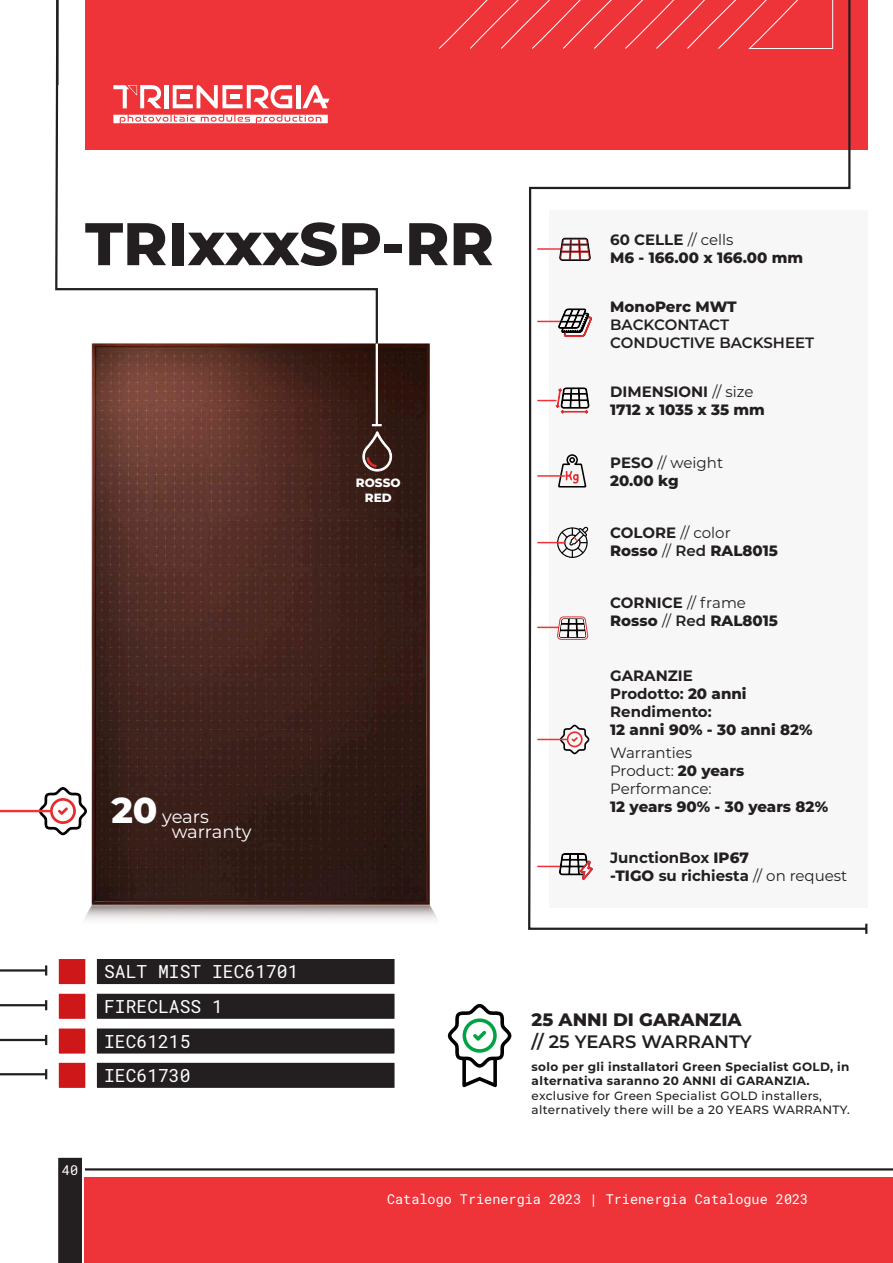
<style>
.page{position:relative;width:893px;height:1263px;background:#fff}
.page>*{position:absolute;margin:0;border:0;box-sizing:border-box;transform-origin:0 0}
.t1{font:800 60px "Montserrat";color:#231f20}
.IT_titolo_36_nero{font:800 36px "Montserrat";color:#fff}
.t2{font:18px "Roboto Mono";color:#fff}
.t3{font:600 18px/21.6px "Montserrat";color:#231f20}
.IT_titolo_36_nero-2{font:18px "Montserrat";letter-spacing:-.01em;color:#fff}
.IT_titolo_36_nero-3{font:800 15px/18px "Montserrat";color:#231f20}
.IT_titolo_36_nero-4{font:700 15px "Montserrat";color:#231f20}
.IT_titolo_36_nero-5{font:15px "Montserrat";color:#231f20}
.IT_titolo_36_nero-6{font:600 15px "Montserrat";color:#231f20}
.t4{font:13.5px "Roboto Mono";color:#fff}
.t5{font:500 12px/14.4px "Montserrat";letter-spacing:.025em;color:#231f20}
.t6{font:700 12px/14.4px "Montserrat";letter-spacing:.025em;color:#231f20}
.IT_titolo_36_nero-7{font:800 12px "Montserrat";color:#fff}
.s1{font-weight:400}
.s2{font-weight:700}
.s3{font-weight:600}
.s4{font-weight:800}
</style>
<div class="page">
<div style="left:85px;top:0;width:782px;height:150px;background:#ee3339"></div>
<hr style="left:73px;top:1168px;width:820px;height:2px;background:#231f20">
<svg style="left:58px;top:1157px;width:27px;height:106px;background:#3e3536"></svg>
<svg style="left:439px;top:0;width:88px;height:49px"></svg>
<div style="left:85px;top:1178px;width:808px;height:85px;background:#ee3339"></div>
<svg style="left:527px;top:0;width:341px;height:931px"></svg>
<svg style="left:865px;top:924px;width:2px;height:10px"></svg>
<div style="left:549px;top:211px;width:318px;height:697px;background:#f7f7f7"></div>
<svg style="left:538px;top:725px;width:51px;height:29px"></svg>
<div style="left:95px;top:1027px;width:301px;height:28px;background:#231f20"></div>
<div style="left:94px;top:1025px;width:304px;height:31px;border:3px solid #fff"></div>
<div style="left:95px;top:1061px;width:301px;height:28px;background:#231f20"></div>
<div style="left:94px;top:1060px;width:304px;height:31px;border:3px solid #fff"></div>
<hr style="left:0;top:1039px;width:46px;height:2px;background:#231f20">
<svg style="left:45px;top:1036px;width:2px;height:9px"></svg>
<hr style="left:0;top:1073px;width:46px;height:2px;background:#231f20">
<svg style="left:45px;top:1069px;width:2px;height:10px"></svg>
<div style="left:56px;top:1025px;width:32px;height:31px;background:#cd1719;border:3px solid #fff"></div>
<div style="left:56px;top:1060px;width:32px;height:31px;background:#cd1719;border:3px solid #fff"></div>
<img style="left:0;top:207px;width:537px;height:829px">
<svg style="left:538px;top:853px;width:54px;height:26px"></svg>
<svg style="left:54px;top:0;width:325px;height:413px"></svg>
<svg style="left:372px;top:409px;width:10px;height:3px"></svg>
<svg style="left:39px;top:787px;width:48px;height:48px"></svg>
<hr style="left:0;top:810px;width:49px;height:2px;background:#ee3339">
<svg style="left:538px;top:616px;width:50px;height:24px"></svg>
<svg style="left:538px;top:527px;width:50px;height:31px"></svg>
<svg style="left:558px;top:454px;width:28px;height:33px"></svg>
<hr style="left:538px;top:475px;width:27px;height:2px;background:#ee3339">
<svg style="left:538px;top:388px;width:51px;height:25px"></svg>
<svg style="left:538px;top:309px;width:53px;height:28px"></svg>
<svg style="left:362px;top:424px;width:30px;height:48px"></svg>
<hr style="left:376px;top:344px;width:2px;height:81px;background:#fff">
<svg style="left:448px;top:1004px;width:63px;height:83px"></svg>
<p class="t1" style="left:85px;top:200px;width:410px">TRIxxxSP-RR</p>
<p class="IT_titolo_36_nero-7" style="left:356px;top:474px;width:46px">ROSSO</p>
<p class="IT_titolo_36_nero-7" style="left:365px;top:489px;width:28px">RED</p>
<p class="IT_titolo_36_nero" style="left:111px;top:784px;width:48px">20</p>
<p class="IT_titolo_36_nero-2" style="left:162px;top:804px;width:48px">years</p>
<p class="IT_titolo_36_nero-2" style="left:172px;top:819px;width:81px">warranty</p>
<p class="IT_titolo_36_nero-4" style="left:610px;top:229px;width:125px">60 CELLE <span class="s1">// cells</span></p>
<p class="IT_titolo_36_nero-3" style="left:610px;top:248px;width:194px">M6 - 166.00 x 166.00 mm</p>
<p class="IT_titolo_36_nero-3" style="left:610px;top:297px;width:128px">MonoPerc MWT</p>
<p class="IT_titolo_36_nero-6" style="left:610px;top:314px;width:120px">BACKCONTACT</p>
<p class="IT_titolo_36_nero-6" style="left:610px;top:332px;width:205px">CONDUCTIVE BACKSHEET</p>
<p class="IT_titolo_36_nero-4" style="left:610px;top:381px;width:145px">DIMENSIONI <span class="s1">// size</span></p>
<p class="IT_titolo_36_nero-3" style="left:610px;top:400px;width:156px">1712 x 1035 x 35 mm</p>
<p class="IT_titolo_36_nero-5" style="left:610px;top:452px;width:114px"><span class="s2">PESO</span> // weight</p>
<p class="IT_titolo_36_nero-3" style="left:610px;top:470px;width:70px">20.00 kg</p>
<p class="IT_titolo_36_nero-5" style="left:610px;top:522px;width:122px"><span class="s2">COLORE</span> // color</p>
<p class="IT_titolo_36_nero-3" style="left:610px;top:541px;width:169px">Rosso <span class="s1">//</span> <span class="s3">Red</span> RAL8015</p>
<p class="IT_titolo_36_nero-4" style="left:610px;top:592px;width:137px">CORNICE <span class="s1">// frame</span></p>
<p class="IT_titolo_36_nero-3" style="left:610px;top:611px;width:169px">Rosso <span class="s1">//</span> <span class="s3">Red</span> RAL8015</p>
<p class="IT_titolo_36_nero-4" style="left:610px;top:665px;width:84px">GARANZIE</p>
<p class="IT_titolo_36_nero-4" style="left:610px;top:683px;width:138px">Prodotto: <span class="s4">20 anni</span></p>
<p class="IT_titolo_36_nero-3" style="left:610px;top:702px;width:204px"><span class="s2">Rendimento:<br></span>12 anni 90% - 30 anni 82%</p>
<p class="IT_titolo_36_nero-5" style="left:610px;top:743px;width:83px">Warranties</p>
<p class="IT_titolo_36_nero-5" style="left:610px;top:761px;width:135px">Product: <span class="s4">20 years</span></p>
<p class="IT_titolo_36_nero-3" style="left:610px;top:779px;width:219px"><span class="s1">Performance:<br></span>12 years 90% - 30 years 82%</p>
<p class="IT_titolo_36_nero-4" style="left:610px;top:847px;width:140px">JunctionBox <span class="s4">IP67</span></p>
<p class="IT_titolo_36_nero-4" style="left:610px;top:865px;width:239px"><span class="s4">-TIGO</span> su richiesta <span class="s1">// on request</span></p>
<p class="t2" style="left:104px;top:959px;width:196px">SALT MIST IEC61701</p>
<p class="t2" style="left:104px;top:994px;width:120px">FIRECLASS 1</p>
<p class="t2" style="left:104px;top:1029px;width:88px">IEC61215</p>
<p class="t2" style="left:104px;top:1063px;width:88px">IEC61730</p>
<p class="t4" style="left:62px;top:1160px;width:18px">40</p>
<p class="t3" style="left:532px;top:1008px;width:222px"><span class="s4">25 ANNI DI GARANZIA </span>// 25 YEARS WARRANTY</p>
<p class="t6" style="left:532px;top:1059px;width:319px">solo per gli installatori Green Specialist GOLD, in alternativa saranno 20 ANNI di GARANZIA.</p>
<p class="t5" style="left:532px;top:1088px;width:320px">exclusive for Green Specialist GOLD installers, alternatively there will be a 20 YEARS WARRANTY.</p>
<p class="t4" style="left:387px;top:1190px;width:423px">Catalogo Trienergia 2023 | Trienergia Catalogue 2023</p>
</div>
